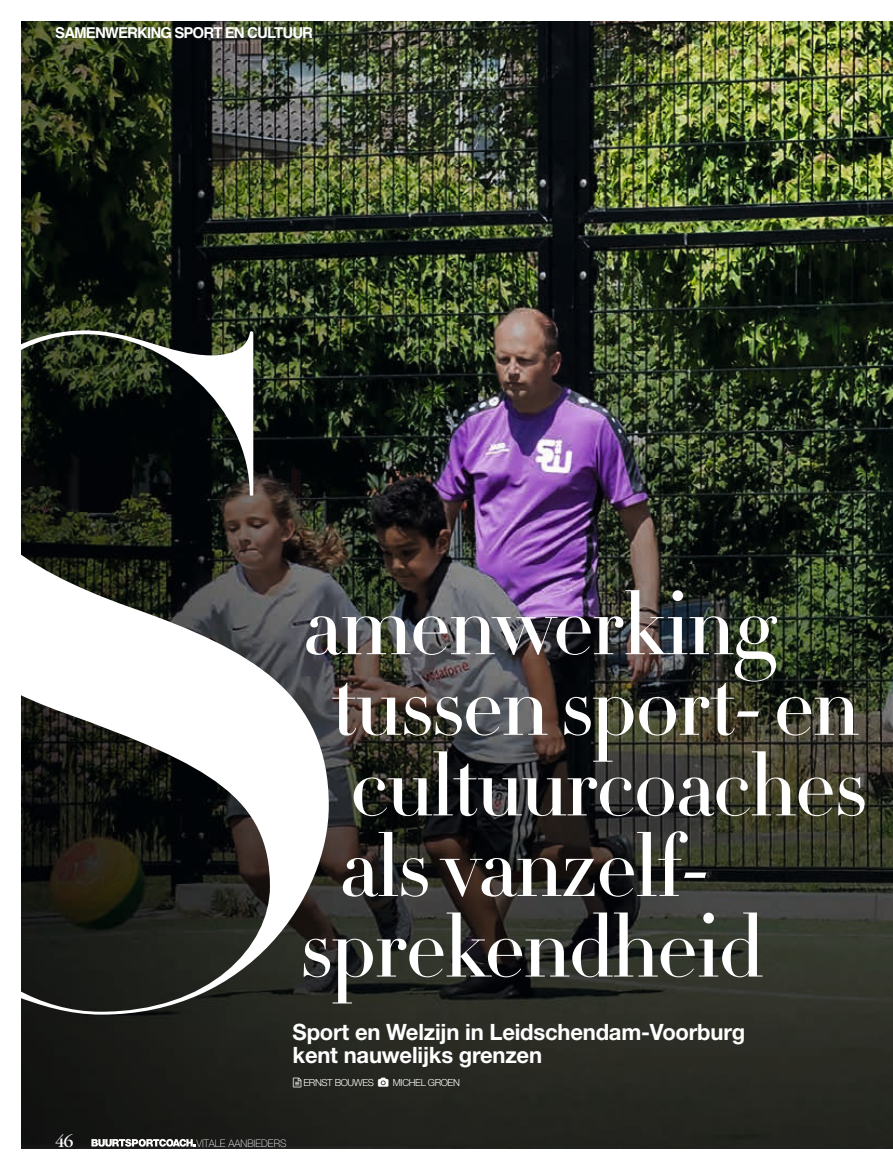
<style>
.page{position:relative;width:893px;height:1170px;background:#fff}
.page>*{position:absolute;margin:0;border:0;box-sizing:border-box;transform-origin:0 0}
.t1{font:500 920.1px "Didot HTF 96";color:#fff}
.t2{font:500 87px "Didot HTF 24";letter-spacing:-.02em;color:#fff}
.t3{font:700 22.5px/22.5px "Helvetica Neue LT Std";letter-spacing:-.01em;color:#fff}
.t4{font:18px "Garamond";color:#fff}
.t5{font:700 15px "Helvetica";letter-spacing:-.06em;color:#fff}
.t6{font:100 10.35px "Helvetica Neue LT Std";letter-spacing:.005em;color:#fff}
.t7{font:300 9.75px "Helvetica Neue LT Std";letter-spacing:-.04em;color:#fff}
</style>
<div class="page">
<img style="left:21px;top:21px;width:872px;height:1127px">
<svg style="left:91px;top:1138px;width:104px;height:8px"></svg>
<svg style="left:293px;top:1077px;width:9px;height:10px"></svg>
<svg style="left:378px;top:1077px;width:11px;height:9px"></svg>
<p class="t5" style="left:55px;top:20px;width:259px">SAMENWERKING SPORT EN CULTUUR</p>
<h1 class="t1" style="left:-162px;top:123px;width:520px">S</h1>
<p class="t2" style="left:303px;top:571px;width:474px">amenwerking</p>
<p class="t2" style="left:331px;top:651px;width:530px">tussen sport- en</p>
<p class="t2" style="left:350px;top:732px;width:518px">cultuurcoaches</p>
<p class="t2" style="left:340px;top:812px;width:371px">als vanzelf-</p>
<p class="t2" style="left:300px;top:893px;width:466px">sprekendheid</p>
<p class="t3" style="left:293px;top:1020px;width:454px">Sport en Welzijn in Leidschendam-Voorburg kent nauwelijks grenzen</p>
<p class="t7" style="left:304px;top:1076px;width:72px">ERNST BOUWES</p>
<p class="t7" style="left:393px;top:1076px;width:69px">MICHEL GROEN</p>
<p class="t4" style="left:55px;top:1131px;width:20px">46</p>
<p class="t6" style="left:196px;top:1136px;width:91px">VITALE AANBIEDERS</p>
</div>
